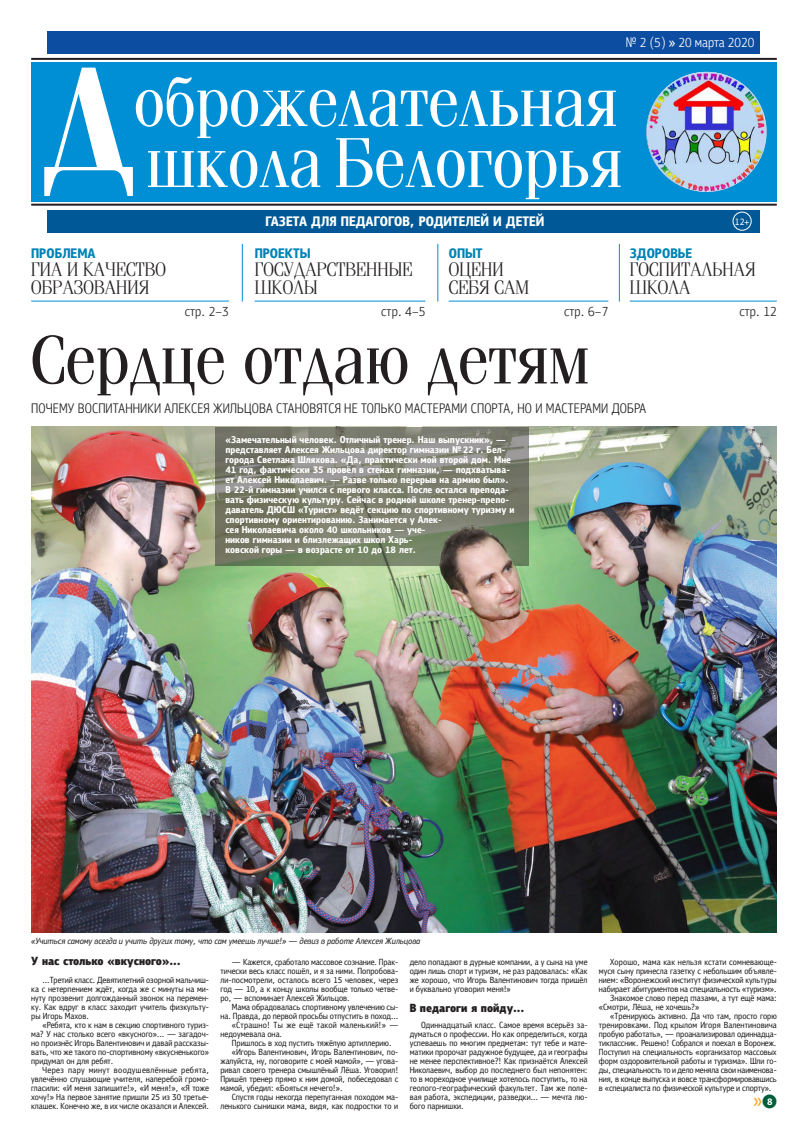
<style>
.page{position:relative;width:808px;height:1140px;background:#fff}
.page>*{position:absolute;margin:0;border:0;box-sizing:border-box;transform-origin:0 0}
.t1{font:70px "Free Fountain";letter-spacing:.01em;color:#231f20}
.t2{font:300 20px/18px "Free Fountain";letter-spacing:.01em;color:#231f20}
.t3{font:300 14px "Free Korocha";letter-spacing:.01em;color:#231f20}
.t4{font:700 14px "Free Korocha";color:#fff}
.t5{font:700 14px "Free Korocha";color:#0083b6}
.t6{font:300 14px "Free Korocha";color:#fff}
.t7{font:900 12px "Free Korocha";color:#231f20}
.t8{font:700 10px/10px "Free Korocha";color:#fff}
.t9{font:700 10px "Free Korocha";color:#005e3b}
.t10{font:9.8px "Free Korocha";color:#fff}
.t11{font:9px/9px "Free Korocha";color:#231f20;text-align:justify}
.t12{font:italic 9px "Free Korocha";letter-spacing:-.005em;color:#231f20}
.t13{font:9px "Free Korocha";letter-spacing:.025em;color:#231f20}
.s1{font-weight:400}
.s2{color:#fff}
</style>
<div class="page">
<div style="left:48px;top:31px;width:712px;height:23px;background:#0d4da1"></div>
<div style="left:48px;top:210px;width:712px;height:22px;background:#005996"></div>
<hr style="left:31px;top:58px;width:746px;height:2px;background:#231f20">
<hr style="left:31px;top:204px;width:746px;height:2px;background:#231f20">
<div style="left:31px;top:62px;width:746px;height:140px;background:#008fd5"></div>
<img style="left:646px;top:72px;width:120px;height:120px;border-radius:60px">
<svg style="left:44px;top:68px;width:576px;height:131px"></svg>
<hr style="left:242px;top:244px;width:1px;height:57px;background:#008fd5">
<hr style="left:438px;top:244px;width:1px;height:57px;background:#008fd5">
<hr style="left:619px;top:244px;width:1px;height:57px;background:#008fd5">
<hr style="left:31px;top:301px;width:198px;height:1px;background:#008fd5">
<hr style="left:255px;top:301px;width:170px;height:1px;background:#008fd5">
<hr style="left:449px;top:301px;width:159px;height:1px;background:#008fd5">
<hr style="left:630px;top:301px;width:147px;height:1px;background:#008fd5">
<div style="left:732px;top:212px;width:20px;height:19px;border:1px solid #fff;border-radius:50%"></div>
<img style="left:31px;top:427px;width:746px;height:506px">
<h3 class="t6" style="left:626px;top:34px;width:130px">№ 2 (5) <span class="s1">»</span> 20 марта 2020</h3>
<h3 class="t5" style="left:31px;top:245px;width:66px">ПРОБЛЕМА</h3>
<h2 class="t2" style="left:31px;top:261px;width:136px">ГИА И КАЧЕСТВО<br>ОБРАЗОВАНИЯ</h2>
<h3 class="t3" style="left:185px;top:303px;width:46px">стр. 2–3</h3>
<h3 class="t4" style="left:265px;top:213px;width:280px">ГАЗЕТА ДЛЯ ПЕДАГОГОВ, РОДИТЕЛЕЙ И ДЕТЕЙ</h3>
<h3 class="t5" style="left:255px;top:245px;width:57px">ПРОЕКТЫ</h3>
<h2 class="t2" style="left:255px;top:261px;width:159px">ГОСУДАРСТВЕННЫЕ<br>ШКОЛЫ</h2>
<h3 class="t3" style="left:381px;top:303px;width:46px">стр. 4–5</h3>
<h3 class="t5" style="left:449px;top:245px;width:35px">ОПЫТ</h3>
<h2 class="t2" style="left:449px;top:261px;width:82px">ОЦЕНИ<br>СЕБЯ САМ</h2>
<h3 class="t3" style="left:564px;top:303px;width:46px">стр. 6–7</h3>
<p class="t10" style="left:735px;top:216px;width:16px">12+</p>
<h3 class="t5" style="left:630px;top:245px;width:64px">ЗДОРОВЬЕ</h3>
<h2 class="t2" style="left:630px;top:261px;width:127px">ГОСПИТАЛЬНАЯ<br>ШКОЛА</h2>
<h3 class="t3" style="left:739px;top:303px;width:39px">стр. 12</h3>
<h1 class="t1" style="left:31px;top:324px;width:559px">Сердце отдаю детям</h1>
<h3 class="t3" style="left:31px;top:400px;width:616px">ПОЧЕМУ ВОСПИТАННИКИ АЛЕКСЕЯ ЖИЛЬЦОВА СТАНОВЯТСЯ НЕ ТОЛЬКО МАСТЕРАМИ СПОРТА, НО И МАСТЕРАМИ ДОБРА</h3>
<p class="t8" style="left:225px;top:435px;width:290px">«Замечательный человек. Отличный тренер. Наш выпускник», — представляет Алексея Жильцова директор гимназии №22 г. Бел&shy;города Светлана Шляхова. «Да, практически мой второй дом. Мне 41 год, фактически 35 провёл в стенах гимназии, — подхватыва&shy;ет Алексей Николаевич. — Разве только перерыв на армию был».<br>В 22-й гимназии учился с первого класса. После остался препода&shy;вать физическую культуру. Сейчас в родной школе тренер-препо&shy;даватель ДЮСШ «Турист» ведёт секцию по спортивному туризму и спортивному ориентированию. Занимается у Алек-<br>сея Николаевича около 40 школьников — уче-<br>ников гимназии и близлежащих школ Харь-<br>ковской горы — в возрасте от 10 до 18 лет.</p>
<p class="t12" style="left:31px;top:936px;width:391px">«Учиться самому всегда и учить других тому, что сам умеешь лучше!» — девиз в работе Алексея Жильцова</p>
<h3 class="t7" style="left:31px;top:953px;width:151px">У нас столько «вкусного»…</h3>
<p class="t11" style="left:31px;top:975px;width:179px;text-indent:11px">…Третий класс. Девятилетний озорной мальчиш&shy;ка с нетерпением ждёт, когда же с минуты на ми&shy;нуту прозвенит долгожданный звонок на перемен&shy;ку. Как вдруг в класс заходит учитель физкульту&shy;ры Игорь Махов.</p>
<p class="t11" style="left:31px;top:1020px;width:179px;text-indent:11px">«Ребята, кто к нам в секцию спортивного туриз&shy;ма? У нас столько всего «вкусного»… — загадоч&shy;но произнёс Игорь Валентинович и давай рассказы&shy;вать, что же такого по-спортивному «вкусненького» придумал он для ребят.</p>
<p class="t11" style="left:31px;top:1065px;width:179px;text-indent:11px">Через пару минут воодушевлённые ребята, увлечённо слушающие учителя, наперебой громо&shy;гласили: «И меня запишите!», «И меня!», «Я тоже хочу!» На первое занятие пришли 25 из 30 третье&shy;клашек. Конечно же, в их числе оказался и Алексей.</p>
<p class="t11" style="left:220px;top:957px;width:180px;text-indent:11px">— Кажется, сработало массовое сознание. Прак&shy;тически весь класс пошёл, и я за ними. Попробова&shy;ли-посмотрели, осталось всего 15 человек, через год — 10, а к концу школы вообще только четве&shy;ро, — вспоминает Алексей Жильцов.</p>
<p class="t11" style="left:232px;top:1002px;width:168px">Мама обрадовалась спортивному увлечению сы-</p>
<p class="t11" style="left:220px;top:1011px;width:179px">на. Правда, до первой просьбы отпустить в поход…</p>
<p class="t13" style="left:232px;top:1019px;width:168px">«Страшно! Ты же ещё такой маленький!» —</p>
<p class="t11" style="left:220px;top:1029px;width:63px">недоумевала она.</p>
<p class="t11" style="left:232px;top:1038px;width:161px">Пришлось в ход пустить тяжёлую артиллерию.</p>
<p class="t11" style="left:232px;top:1047px;width:168px">«Игорь Валентинович, Игорь Валентинович, по-</p>
<p class="t11" style="left:220px;top:1056px;width:179px">жалуйста, ну, поговорите с моей мамой», — угова-</p>
<p class="t11" style="left:220px;top:1065px;width:179px">ривал своего тренера смышлёный Лёша. Уговорил!</p>
<p class="t11" style="left:220px;top:1074px;width:179px">Пришёл тренер прямо к ним домой, побеседовал с</p>
<p class="t11" style="left:220px;top:1083px;width:124px">мамой, убедил: «Бояться нечего!».</p>
<p class="t11" style="left:232px;top:1092px;width:168px">Спустя годы некогда перепуганная походом ма-</p>
<p class="t11" style="left:220px;top:1101px;width:179px">ленького сынишки мама, видя, как подростки то и</p>
<p class="t11" style="left:410px;top:957px;width:179px">дело попадают в дурные компании, а у сына на уме один лишь спорт и туризм, не раз радовалась: «Как же хорошо, что Игорь Валентинович тогда пришёл и буквально уговорил меня!»</p>
<h3 class="t7" style="left:410px;top:1000px;width:116px">В педагоги я пойду…</h3>
<p class="t11" style="left:410px;top:1020px;width:179px;text-indent:11px">Одиннадцатый класс. Самое время всерьёз за&shy;думаться о профессии. Но как определиться, когда успеваешь по многим предметам: тут тебе и мате&shy;матики пророчат радужное будущее, да и географы не менее перспективное?! Как признаётся Алексей Николаевич, выбор до последнего был непонятен: то в мореходное училище хотелось поступить, то на геолого-географический факультет. Там же поле&shy;вая работа, экспедиции, разведки… — мечта лю&shy;бого парнишки.</p>
<p class="t11" style="left:610px;top:957px;width:168px">Хорошо, мама как нельзя кстати сомневающе-</p>
<p class="t11" style="left:599px;top:966px;width:179px">муся сыну принесла газетку с небольшим объявле-</p>
<p class="t11" style="left:599px;top:975px;width:179px">нием: «Воронежский институт физической культуры</p>
<p class="t11" style="left:599px;top:984px;width:179px">набирает абитуриентов на специальность «туризм».</p>
<p class="t11" style="left:610px;top:993px;width:168px">Знакомое слово перед глазами, а тут ещё мама:</p>
<p class="t11" style="left:599px;top:1002px;width:102px">«Смотри, Лёша, не хочешь?»</p>
<p class="t11" style="left:610px;top:1011px;width:168px">«Тренируюсь активно. Да что там, просто горю</p>
<p class="t11" style="left:599px;top:1020px;width:180px">тренировками. Под крылом Игоря Валентиновича</p>
<p class="t11" style="left:599px;top:1029px;width:179px">пробую работать», — проанализировал одиннадца-</p>
<p class="t11" style="left:599px;top:1038px;width:179px">тиклассник. Решено! Собрался и поехал в Воронеж.</p>
<p class="t11" style="left:599px;top:1047px;width:179px">Поступил на специальность «организатор массовых</p>
<p class="t11" style="left:599px;top:1056px;width:179px">форм оздоровительной работы и туризма». Шли го-</p>
<p class="t11" style="left:599px;top:1065px;width:179px">ды, специальность то и дело меняла свои наименова-</p>
<p class="t11" style="left:599px;top:1074px;width:179px">ния, в конце выпуска и вовсе трансформировавшись</p>
<p class="t11" style="left:599px;top:1083px;width:174px">в «специалиста по физической культуре и спорту».</p>
<p class="t9" style="left:762px;top:1096px;width:16px">●.<span class="s2">8</span>.</p>
</div>
